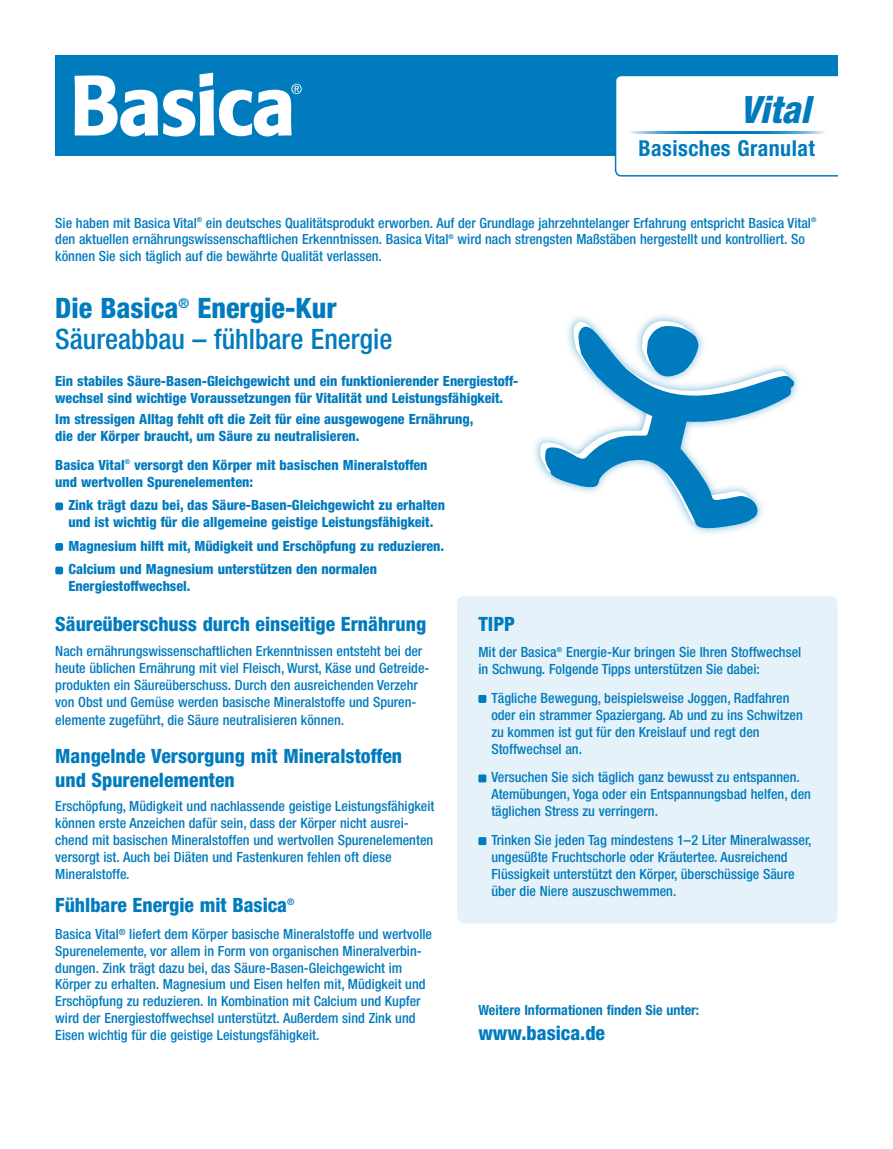
<style>
.page{position:relative;width:893px;height:1149px;background:#fff}
.page>*{position:absolute;margin:0;border:0;box-sizing:border-box;transform-origin:0 0}
.t1{font:italic 800 condensed 37.65px "Helvetica Neue";color:#007bbe}
.t2{font:500 condensed 28.2px/30.9px "Helvetica Neue";color:#007bbe}
.t3{font:700 condensed 21.9px "Helvetica Neue";letter-spacing:.02em;color:#007bbe}
.t4{font:800 condensed 19.65px/24px "Helvetica Neue";color:#007bbe}
.t5{font:500 condensed 14.1px/17px "Helvetica Neue";color:#007bbe}
.t6{font:800 condensed 14.1px/17px "Helvetica Neue";color:#007bbe}
.t7{font:700 condensed 14.1px "Helvetica Neue";color:#007bbe}
.s1{font-weight:800}
</style>
<div class="page">
<div style="left:457px;top:595px;width:381px;height:328px;background:#e6f2f9;border-radius:7px"></div>
<div style="left:55px;top:55px;width:783px;height:100px;background:#007bbe"></div>
<svg style="left:75px;top:73px;width:227px;height:63px"></svg>
<div style="left:615px;top:76px;width:223px;height:100px;background:#fff"></div>
<hr style="left:627px;top:131px;width:200px;height:2px;background:#007bbe">
<div style="left:478px;top:694px;width:8px;height:8px;background:#007bbe"></div>
<div style="left:478px;top:774px;width:8px;height:8px;background:#007bbe"></div>
<svg style="left:478px;top:836px;width:8px;height:8px"></svg>
<div style="left:531px;top:312px;width:272px;height:225px;background:#007bbe;opacity:.55"></div>
<svg style="left:540px;top:321px;width:251px;height:202px"></svg>
<svg style="left:545px;top:323px;width:249px;height:205px"></svg>
<div style="left:55px;top:502px;width:8px;height:8px;background:#007bbe;border-radius:2px"></div>
<div style="left:55px;top:543px;width:8px;height:7px;background:#007bbe;border-radius:2px"></div>
<div style="left:55px;top:566px;width:8px;height:8px;background:#007bbe;border-radius:2px"></div>
<h1 class="t1" style="left:740px;top:86px;width:72px">Vital</h1>
<h3 class="t3" style="left:639px;top:134px;width:178px">Basisches Granulat</h3>
<p class="t5" style="left:55px;top:214px;width:763px">Sie haben mit Basica Vital<sup>®</sup> ein deutsches Qualitätsprodukt erworben. Auf der Grundlage jahrzehntelanger Erfahrung entspricht Basica Vital<sup>® </sup>den aktuellen ernährungswissenschaftlichen Erkenntnissen. Basica Vital<sup>®</sup> wird nach strengsten Maßstäben hergestellt und kontrolliert. So können Sie sich täglich auf die bewährte Qualität verlassen.</p>
<h2 class="t2" style="left:55px;top:292px;width:339px"><span class="s1">Die Basica</span><sup>®</sup> <span class="s1">Energie-Kur<br></span>Säureabbau – fühlbare Energie</h2>
<p class="t6" style="left:55px;top:372px;width:465px">Ein stabiles Säure-Basen-Gleichgewicht und ein funktionierender Energiestoff&shy;wechsel sind wichtige Voraussetzungen für Vitalität und Leistungsfähigkeit.</p>
<p class="t6" style="left:55px;top:410px;width:420px">Im stressigen Alltag fehlt oft die Zeit für eine ausgewogene Ernährung, die der Körper braucht, um Säure zu neutralisieren.</p>
<p class="t6" style="left:55px;top:456px;width:374px">Basica Vital<sup>®</sup> versorgt den Körper mit basischen Mineralstoffen und wertvollen Spurenelementen:</p>
<p class="t6" style="left:69px;top:496px;width:378px">Zink trägt dazu bei, das Säure-Basen-Gleichgewicht zu erhalten und ist wichtig für die allgemeine geistige Leistungsfähigkeit.</p>
<p class="t6" style="left:69px;top:533px;width:377px;line-height:23.5px">Magnesium hilft mit, Müdigkeit und Erschöpfung zu reduzieren.<br>Calcium und Magnesium unterstützen den normalen</p>
<p class="t6" style="left:69px;top:577px;width:124px">Energiestoffwechsel.</p>
<h3 class="t4" style="left:55px;top:611px;width:372px">Säureüberschuss durch einseitige Ernährung</h3>
<p class="t5" style="left:55px;top:642px;width:376px">Nach ernährungswissenschaftlichen Erkenntnissen entsteht bei der heute üblichen Ernährung mit viel Fleisch, Wurst, Käse und Getreide&shy;produkten ein Säureüberschuss. Durch den ausreichenden Verzehr von Obst und Gemüse werden basische Mineralstoffe und Spuren-</p>
<p class="t5" style="left:55px;top:711px;width:290px">elemente zugeführt, die Säure neutralisieren können.</p>
<h3 class="t4" style="left:55px;top:743px;width:348px">Mangelnde Versorgung mit Mineralstoffen und Spurenelementen</h3>
<p class="t5" style="left:55px;top:797px;width:381px">Erschöpfung, Müdigkeit und nachlassende geistige Leistungsfähigkeit können erste Anzeichen dafür sein, dass der Körper nicht ausrei&shy;chend mit basischen Mineralstoffen und wertvollen Spurenelementen versorgt ist. Auch bei Diäten und Fastenkuren fehlen oft diese Mineralstoffe.</p>
<h3 class="t4" style="left:55px;top:892px;width:241px">Fühlbare Energie mit Basica<sup>®</sup></h3>
<p class="t5" style="left:55px;top:924px;width:378px">Basica Vital<sup>®</sup> liefert dem Körper basische Mineralstoffe und wertvolle Spurenelemente, vor allem in Form von organischen Mineralverbin&shy;dungen. Zink trägt dazu bei, das Säure-Basen-Gleichgewicht im Körper zu erhalten. Magnesium und Eisen helfen mit, Müdigkeit und Erschöpfung zu reduzieren. In Kombination mit Calcium und Kupfer wird der Energiestoffwechsel unterstützt. Außerdem sind Zink und Eisen wichtig für die geistige Leistungsfähigkeit.</p>
<h3 class="t4" style="left:478px;top:611px;width:38px">TIPP</h3>
<p class="t5" style="left:478px;top:643px;width:324px">Mit der Basica<sup>®</sup> Energie-Kur bringen Sie Ihren Stoffwechsel in Schwung. Folgende Tipps unterstützen Sie dabei:</p>
<p class="t5" style="left:491px;top:689px;width:313px">Tägliche Bewegung, beispielsweise Joggen, Radfahren oder ein strammer Spaziergang. Ab und zu ins Schwitzen zu kommen ist gut für den Kreislauf und regt den Stoffwechsel an.</p>
<p class="t5" style="left:491px;top:768px;width:321px">Versuchen Sie sich täglich ganz bewusst zu entspannen.<br>Atemübungen, Yoga oder ein Entspannungsbad helfen, den täglichen Stress zu verringern.</p>
<p class="t5" style="left:491px;top:831px;width:322px">Trinken Sie jeden Tag mindestens 1–2 Liter Mineralwasser, ungesüßte Fruchtschorle oder Kräutertee. Ausreichend Flüssigkeit unterstützt den Körper, überschüssige Säure über die Niere auszuschwemmen.</p>
<p class="t7" style="left:478px;top:1000px;width:222px">Weitere Informationen finden Sie unter:</p>
<h3 class="t4" style="left:478px;top:1020px;width:128px">www.basica.de</h3>
</div>
